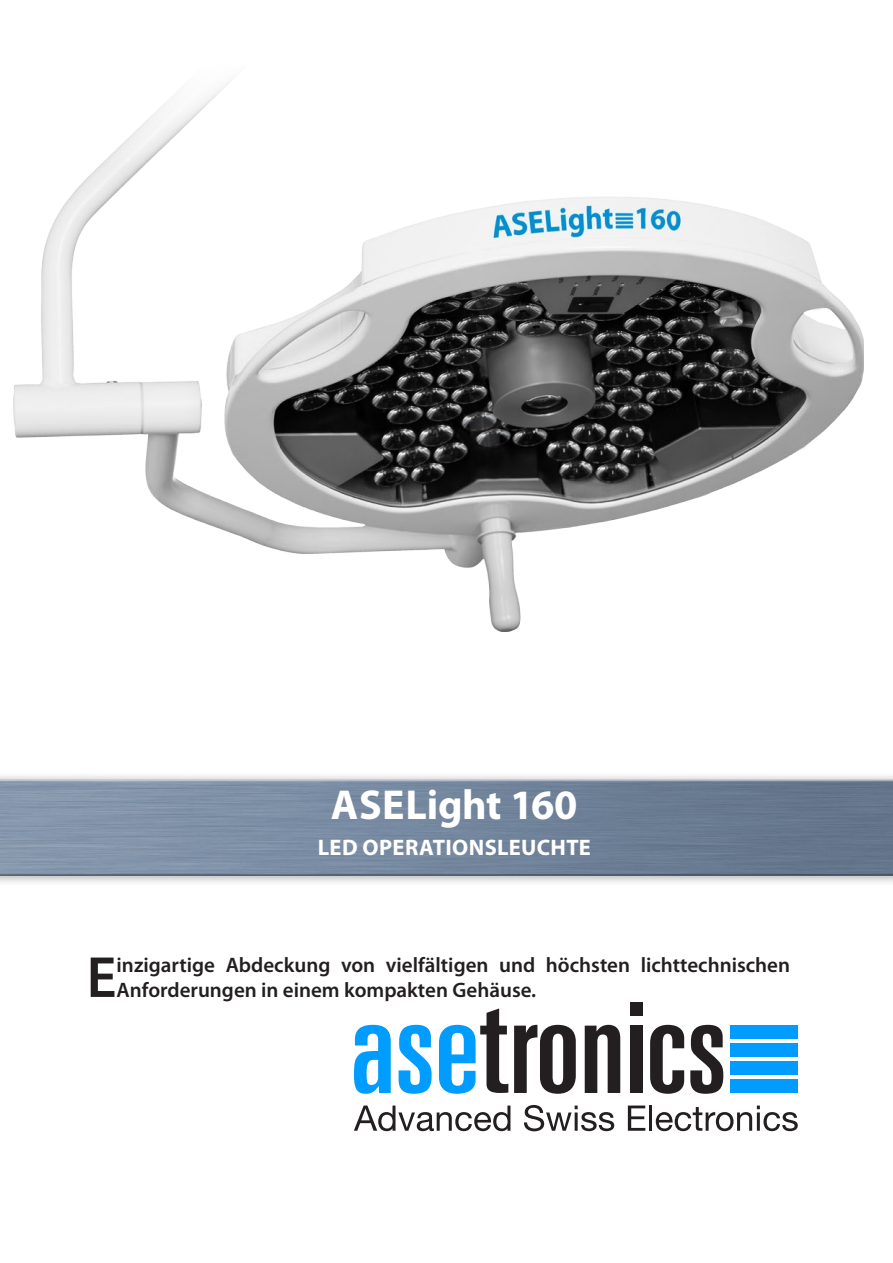
<style>
.page{position:relative;width:893px;height:1263px;background:#fff}
.page>*{position:absolute;margin:0;border:0;box-sizing:border-box;transform-origin:0 0}
.front_text{font:600 58.35px "Myriad Pro";color:#231f20}
.überschrift_front{font:700 42px "Myriad Pro";letter-spacing:-.005em;color:#fff}
.überschrift_front-2{font:700 22.5px "Myriad Pro";letter-spacing:.015em;color:#fff}
.front_text-2{font:600 21px/25.2px "Myriad Pro";color:#231f20}
</style>
<div class="page">
<img style="left:0;top:631px;width:893px;height:501px">
<svg style="left:354px;top:1105px;width:156px;height:26px"></svg>
<svg style="left:524px;top:1105px;width:90px;height:26px"></svg>
<svg style="left:628px;top:1105px;width:17px;height:26px"></svg>
<hr style="left:649px;top:1105px;width:3px;height:26px;background:#231f20">
<svg style="left:656px;top:1105px;width:142px;height:26px"></svg>
<svg style="left:354px;top:1025px;width:37px;height:69px"></svg>
<svg style="left:399px;top:1025px;width:33px;height:69px"></svg>
<svg style="left:439px;top:1008px;width:69px;height:86px"></svg>
<svg style="left:514px;top:1025px;width:62px;height:69px"></svg>
<svg style="left:585px;top:1025px;width:35px;height:68px"></svg>
<div style="left:630px;top:1002px;width:12px;height:14px;background:#231f20"></div>
<div style="left:630px;top:1026px;width:12px;height:67px;background:#231f20"></div>
<svg style="left:650px;top:1025px;width:34px;height:69px"></svg>
<svg style="left:690px;top:1025px;width:33px;height:69px"></svg>
<div style="left:730px;top:1079px;width:67px;height:14px;background:#009cff"></div>
<div style="left:730px;top:1061px;width:67px;height:14px;background:#009cff"></div>
<div style="left:730px;top:1043px;width:67px;height:14px;background:#009cff"></div>
<div style="left:730px;top:1025px;width:67px;height:14px;background:#009cff"></div>
<img style="left:13px;top:81px;width:851px;height:550px">
<div style="left:0;top:694px;width:893px;height:75px;background:#fff"></div>
<p class="überschrift_front" style="left:331px;top:777px;width:248px">ASELight 160</p>
<p class="überschrift_front-2" style="left:318px;top:832px;width:274px">LED OPERATIONSLEUCHTE</p>
<p class="front_text" style="left:87px;top:940px;width:32px">E</p>
<p class="front_text-2" style="left:117px;top:951px;width:675px">inzigartige Abdeckung von vielfältigen und höchsten lichttechnischen<br>Anforderungen in einem kompakten Gehäuse.</p>
</div>
